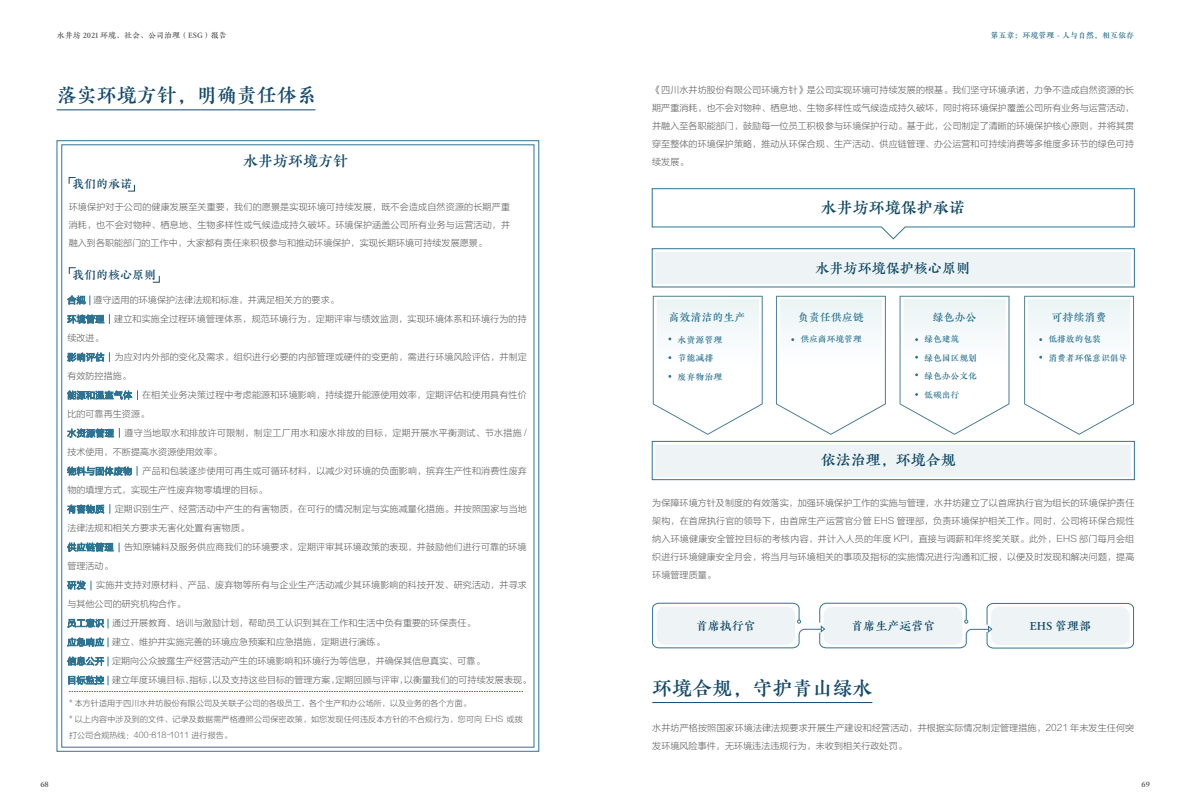
<style>
.page{position:relative;width:1191px;height:808px;background:#fff}
.page>*{position:absolute;margin:0;border:0;box-sizing:border-box;transform-origin:0 0}
.t1{font:20px "FZCUJINLJW GB1 0";color:#14496b}
.t2{font:16px "FZCUJINLJW GB1 0";color:#104865}
.t3{font:15px "FZCUJINLJW GB1 0";color:#104865}
.t4{font:15px "FZCUJINLJW GB1 0";color:#14496b}
.t5{font:14px "FZCUJINLJW GB1 0";color:#104865}
.t6{font:12px "FZCUJINLJW GB1 0";color:#104865}
.t7{font:12px "FZCUJINLJW GB1 0";color:#14496b}
.t8{font:11px "FZCUJINLJW GB1 0";color:#2f7492}
.t9{font:9px/19px "FZLTXHJW GB1 0";letter-spacing:.015em;color:#595757;text-align:justify}
.t10{font:9px/18.4px "FZCUJINLJW GB1 0";color:#2f7492}
.t11{font:8.8px/18.4px "FZCUJINLJW GB1 0";color:#2f7492}
.t12{font:8px/16px "FZLTXHJW GB1 0";letter-spacing:.01em;color:#595757}
.t13{font:8px "FZCUJINLJW GB1 0";color:#595757}
.t14{font:8px "FZCUJINLJW GB1 0";color:#2f6f8b}
.t15{font:8px "FZCUJINLJW GB1 0";color:#4c4948}
.s1{color:#2f7492}
</style>
<div class="page">
<hr style="left:57px;top:109px;width:258px;height:1px;background:#14496b">
<svg style="left:128px;top:184px;width:7px;height:8px"></svg>
<svg style="left:152px;top:276px;width:8px;height:7px"></svg>
<svg style="left:68px;top:177px;width:8px;height:7px"></svg>
<svg style="left:69px;top:267px;width:7px;height:7px"></svg>
<svg style="left:69px;top:691px;width:454px;height:1px"></svg>
<div style="left:656px;top:252px;width:475px;height:31px;background:#eef4f6"></div>
<div style="left:656px;top:445px;width:475px;height:31px;background:#eef4f6"></div>
<hr style="left:652px;top:702px;width:220px;height:1px;background:#14496b">
<svg style="left:652px;top:603px;width:482px;height:46px"></svg>
<div style="left:651px;top:248px;width:483px;height:39px;border:1px solid #2f7492"></div>
<div style="left:651px;top:441px;width:483px;height:39px;border:1px solid #2f7492"></div>
<svg style="left:651px;top:188px;width:484px;height:52px"></svg>
<svg style="left:653px;top:296px;width:109px;height:139px"></svg>
<svg style="left:776px;top:296px;width:110px;height:139px"></svg>
<svg style="left:1024px;top:296px;width:110px;height:139px"></svg>
<svg style="left:899px;top:296px;width:110px;height:139px"></svg>
<p class="t13" style="left:57px;top:31px;width:172px">水井坊 2021 环境、社会、公司治理（ESG）报告</p>
<p class="t14" style="left:990px;top:31px;width:145px">第五章：环境管理 - 人与自然，相互依存</p>
<h1 class="t1" style="left:57px;top:85px;width:261px">落实环境方针，明确责任体系</h1>
<h3 class="t4" style="left:243px;top:152px;width:106px">水井坊环境方针</h3>
<p class="t9" style="left:69px;top:198px;width:443px;line-height:18px">环境保护对于公司的健康发展至关重要，我们的愿景是实现环境可持续发展，既不会造成自然资源的长期严重消耗，也不会对物种、栖息地、生物多样性或气候造成持久破坏。环境保护涵盖公司所有业务与运营活动，并融入到各职能部门的工作中，大家都有责任来积极参与和推动环境保护，实现长期环境可持续发展愿景。</p>
<h3 class="t7" style="left:72px;top:178px;width:61px">我们的承诺</h3>
<h3 class="t7" style="left:72px;top:268px;width:85px">我们的核心原则</h3>
<p class="t9" style="left:67px;top:291px;width:465px;text-align:left"><span class="s1">合规</span> 遵守适用的环境保护法律法规和标准，并满足相关方的要求。<br><span class="s1">环境管理</span> 建立和实施全过程环境管理体系，规范环境行为，定期评审与绩效监测，实现环境体系和环境行为的持续改进。<br><span class="s1">影响评估</span> 为应对内外部的变化及需求，组织进行必要的内部管理或硬件的变更前，需进行环境风险评估，并制定有效防控措施。<br><span class="s1">能源和温室气体</span> 在相关业务决策过程中考虑能源和环境影响，持续提升能源使用效率，定期评估和使用具有性价比的可靠再生资源。<br><span class="s1">水资源管理</span> 遵守当地取水和排放许可限制，制定工厂用水和废水排放的目标，定期开展水平衡测试、节水措施 /技术使用，不断提高水资源使用效率。<br><span class="s1">物料与固体废物</span> 产品和包装逐步使用可再生或可循环材料，以减少对环境的负面影响，摈弃生产性和消费性废弃物的填埋方式，实现生产性废弃物零填埋的目标。<br><span class="s1">有害物质</span> 定期识别生产、经营活动中产生的有害物质，在可行的情况制定与实施减量化措施。并按照国家与当地法律法规和相关方要求无害化处置有害物质。<br><span class="s1">供应链管理</span> 告知原辅料及服务供应商我们的环境要求，定期评审其环境政策的表现，并鼓励他们进行可靠的环境管理活动。<br><span class="s1">研发</span> 实施并支持对原材料、产品、废弃物等所有与企业生产活动减少其环境影响的科技开发、研究活动，并寻求与其他公司的研究机构合作。<br><span class="s1">员工意识</span> 通过开展教育、培训与激励计划，帮助员工认识到其在工作和生活中负有重要的环保责任。<br><span class="s1">应急响应</span> 建立、维护并实施完善的环境应急预案和应急措施，定期进行演练。<br><span class="s1">信息公开</span> 定期向公众披露生产经营活动产生的环境影响和环境行为等信息，并确保其信息真实、可靠。<br><span class="s1">目标监控</span> 建立年度环境目标、指标，以及支持这些目标的管理方案，定期回顾与评审，以衡量我们的可持续发展表现。</p>
<p class="t12" style="left:69px;top:695px;width:455px">* 本方针适用于四川水井坊股份有限公司及关联子公司的各级员工，各个生产和办公场所，以及业务的各个方面。<br>* 以上内容中涉及到的文件、记录及数据需严格遵照公司保密政策，如您发现任何违反本方针的不合规行为，您可向 EHS 或拨打公司合规热线：400-818-1011 进行报告。</p>
<p class="t9" style="left:652px;top:81px;width:483px;line-height:18px">《四川水井坊股份有限公司环境方针》是公司实现环境可持续发展的根基。我们坚守环境承诺，力争不造成自然资源的长期严重消耗，也不会对物种、栖息地、生物多样性或气候造成持久破坏，同时将环境保护覆盖公司所有业务与运营活动，并融入至各职能部门，鼓励每一位员工积极参与环境保护行动。基于此，公司制定了清晰的环境保护核心原则，并将其贯穿至整体的环境保护策略，推动从环保合规、生产活动、供应链管理、办公运营和可持续消费等多维度多环节的绿色可持续发展。</p>
<h2 class="t2" style="left:820px;top:199px;width:145px">水井坊环境保护承诺</h2>
<h3 class="t5" style="left:815px;top:261px;width:156px">水井坊环境保护核心原则</h3>
<p class="t8" style="left:668px;top:312px;width:78px">高效清洁的生产</p>
<p class="t8" style="left:798px;top:312px;width:67px">负责任供应链</p>
<p class="t8" style="left:932px;top:312px;width:45px">绿色办公</p>
<p class="t8" style="left:1051px;top:312px;width:56px">可持续消费</p>
<p class="t11" style="left:800px;top:330px;width:63px">供应商环境管理</p>
<p class="t11" style="left:924px;top:330px;width:54px">绿色建筑<br>绿色园区规划绿色办公文化低碳出行</p>
<p class="t11" style="left:1048px;top:330px;width:81px">低排放的包装<br>消费者环保意识倡导</p>
<p class="t10" style="left:677px;top:330px;width:46px">水资源管理节能减排废弃物治理</p>
<h3 class="t3" style="left:821px;top:451px;width:136px">依法治理，环境合规</h3>
<p class="t9" style="left:652px;top:494px;width:483px;line-height:18px">为保障环境方针及制度的有效落实，加强环境保护工作的实施与管理，水井坊建立了以首席执行官为组长的环境保护责任架构，在首席执行官的领导下，由首席生产运营官分管 EHS 管理部，负责环境保护相关工作。同时，公司将环保合规性纳入环境健康安全管控目标的考核内容，并计入人员的年度 KPI，直接与调薪和年终奖关联。此外，EHS 部门每月会组织进行环境健康安全月会，将当月与环境相关的事项及指标的实施情况进行沟通和汇报，以便及时发现和解决问题，提高环境管理质量。</p>
<h3 class="t6" style="left:696px;top:620px;width:61px">首席执行官</h3>
<h3 class="t6" style="left:851px;top:620px;width:85px">首席生产运营官</h3>
<h3 class="t6" style="left:1029px;top:620px;width:63px">EHS 管理部</h3>
<h1 class="t1" style="left:652px;top:678px;width:221px">环境合规，守护青山绿水</h1>
<p class="t9" style="left:652px;top:719px;width:483px;line-height:18px">水井坊严格按照国家环境法律法规要求开展生产建设和经营活动，并根据实际情况制定管理措施，2021 年未发生任何突发环境风险事件，无环境违法违规行为，未收到相关行政处罚。</p>
<p class="t15" style="left:40px;top:780px;width:10px">68</p>
<p class="t15" style="left:1141px;top:780px;width:10px">69</p>
</div>
